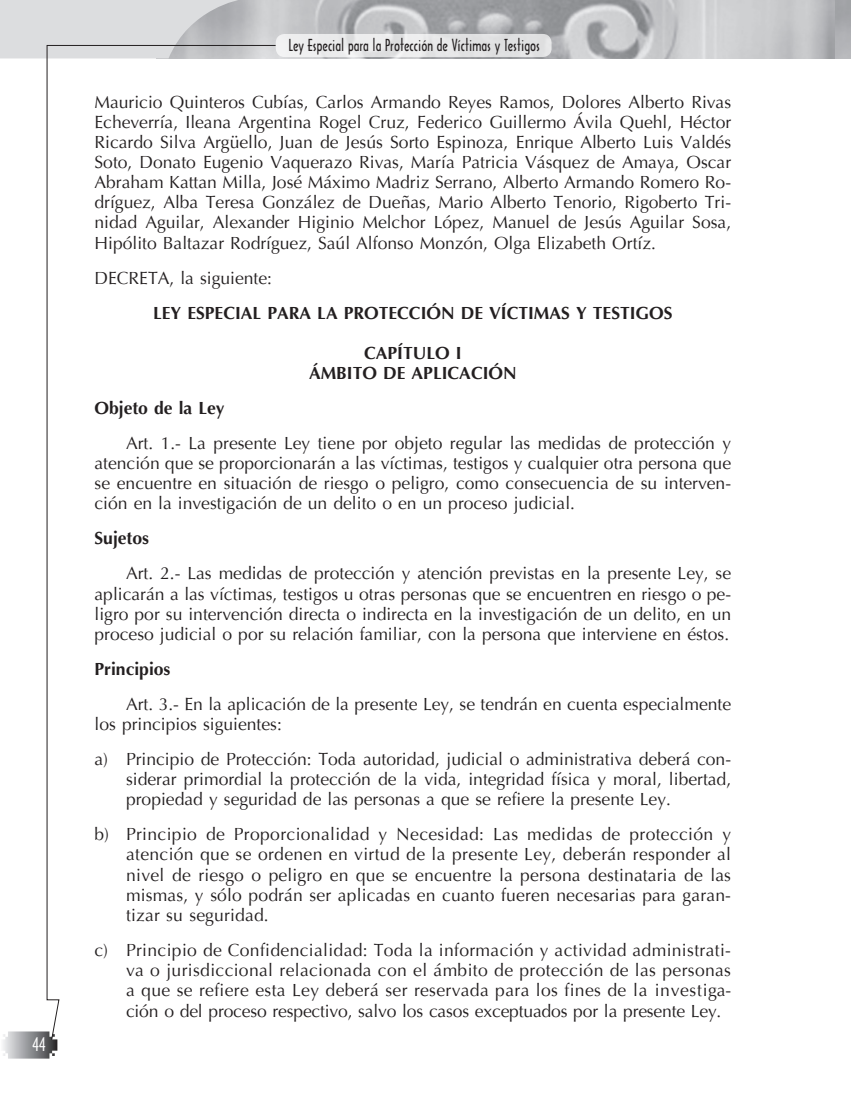
<style>
.page{position:relative;width:851px;height:1103px;background:#fff}
.page>*{position:absolute;margin:0;border:0;box-sizing:border-box;transform-origin:0 0}
.t1{font:17.5px/20.1px "Optima";color:#231f20;text-align:justify}
.t2{font:700 17.5px/20.1px "Optima";color:#231f20;text-align:center}
.t3{font:17.5px "Arquitectura";color:#fff}
.t4{font:15.75px "Arquitectura";color:#231f20}
</style>
<div class="page">
<img style="left:241px;top:0;width:609px;height:58px">
<svg style="left:0;top:0;width:241px;height:58px;background:#d4d5d8"></svg>
<div style="left:276px;top:34px;width:275px;height:23px;background:#e8e8e9;border-radius:9px"></div>
<svg style="left:3px;top:1031px;width:54px;height:27px"></svg>
<svg style="left:46px;top:45px;width:230px;height:995px"></svg>
<p class="t3" style="left:32px;top:1033px;width:15px">44</p>
<p class="t4" style="left:288px;top:35px;width:253px">Ley Especial para la Protección de Víctimas y Testigos</p>
<p class="t1" style="left:94px;top:92px;width:638px">Mauricio Quinteros Cubías, Carlos Armando Reyes Ramos, Dolores Alberto Rivas Echeverría, Ileana Argentina Rogel Cruz, Federico Guillermo Ávila Quehl, Héctor Ricardo Silva Argüello, Juan de Jesús Sorto Espinoza, Enrique Alberto Luis Valdés Soto, Donato Eugenio Vaquerazo Rivas, María Patricia Vásquez de Amaya, Oscar Abraham Kattan Milla, José Máximo Madriz Serrano, Alberto Armando Romero Ro&shy;dríguez, Alba Teresa González de Dueñas, Mario Alberto Tenorio, Rigoberto Tri&shy;nidad Aguilar, Alexander Higinio Melchor López, Manuel de Jesús Aguilar Sosa, Hipólito Baltazar Rodríguez, Saúl Alfonso Monzón, Olga Elizabeth Ortíz.</p>
<p class="t1" style="left:94px;top:268px;width:179px">DECRETA, la siguiente:</p>
<p class="t2" style="left:153px;top:303px;width:521px">LEY ESPECIAL PARA LA PROTECCIÓN DE VÍCTIMAS Y TESTIGOS</p>
<p class="t2" style="left:309px;top:343px;width:209px">CAPÍTULO I<br>ÁMBITO DE APLICACIÓN</p>
<p class="t2" style="left:94px;top:398px;width:132px">Objeto de la Ley</p>
<p class="t1" style="left:94px;top:433px;width:638px;text-indent:32px">Art. 1.- La presente Ley tiene por objeto regular las medidas de protección y atención que se proporcionarán a las víctimas, testigos y cualquier otra persona que se encuentre en situación de riesgo o peligro, como consecuencia de su interven&shy;ción en la investigación de un delito o en un proceso judicial.</p>
<p class="t2" style="left:94px;top:528px;width:56px">Sujetos</p>
<p class="t1" style="left:94px;top:563px;width:638px;text-indent:32px">Art. 2.- Las medidas de protección y atención previstas en la presente Ley, se aplicarán a las víctimas, testigos u otras personas que se encuentren en riesgo o pe&shy;ligro por su intervención directa o indirecta en la investigación de un delito, en un proceso judicial o por su relación familiar, con la persona que interviene en éstos.</p>
<p class="t2" style="left:94px;top:659px;width:77px">Principios</p>
<p class="t1" style="left:94px;top:694px;width:638px;text-indent:32px">Art. 3.- En la aplicación de la presente Ley, se tendrán en cuenta especialmente los principios siguientes:</p>
<p class="t1" style="left:126px;top:749px;width:606px;text-indent:-32px">a) Principio de Protección: Toda autoridad, judicial o administrativa deberá con&shy;siderar primordial la protección de la vida, integridad física y moral, libertad, propiedad y seguridad de las personas a que se refiere la presente Ley.</p>
<p class="t1" style="left:126px;top:824px;width:606px;text-indent:-32px">b) Principio de Proporcionalidad y Necesidad: Las medidas de protección y atención que se ordenen en virtud de la presente Ley, deberán responder al nivel de riesgo o peligro en que se encuentre la persona destinataria de las mismas, y sólo podrán ser aplicadas en cuanto fueren necesarias para garan&shy;tizar su seguridad.</p>
<p class="t1" style="left:126px;top:940px;width:606px;text-indent:-31px">c) Principio de Confidencialidad: Toda la información y actividad administrati&shy;va o jurisdiccional relacionada con el ámbito de protección de las personas a que se refiere esta Ley deberá ser reservada para los fines de la investiga&shy;ción o del proceso respectivo, salvo los casos exceptuados por la presente Ley.</p>
</div>
